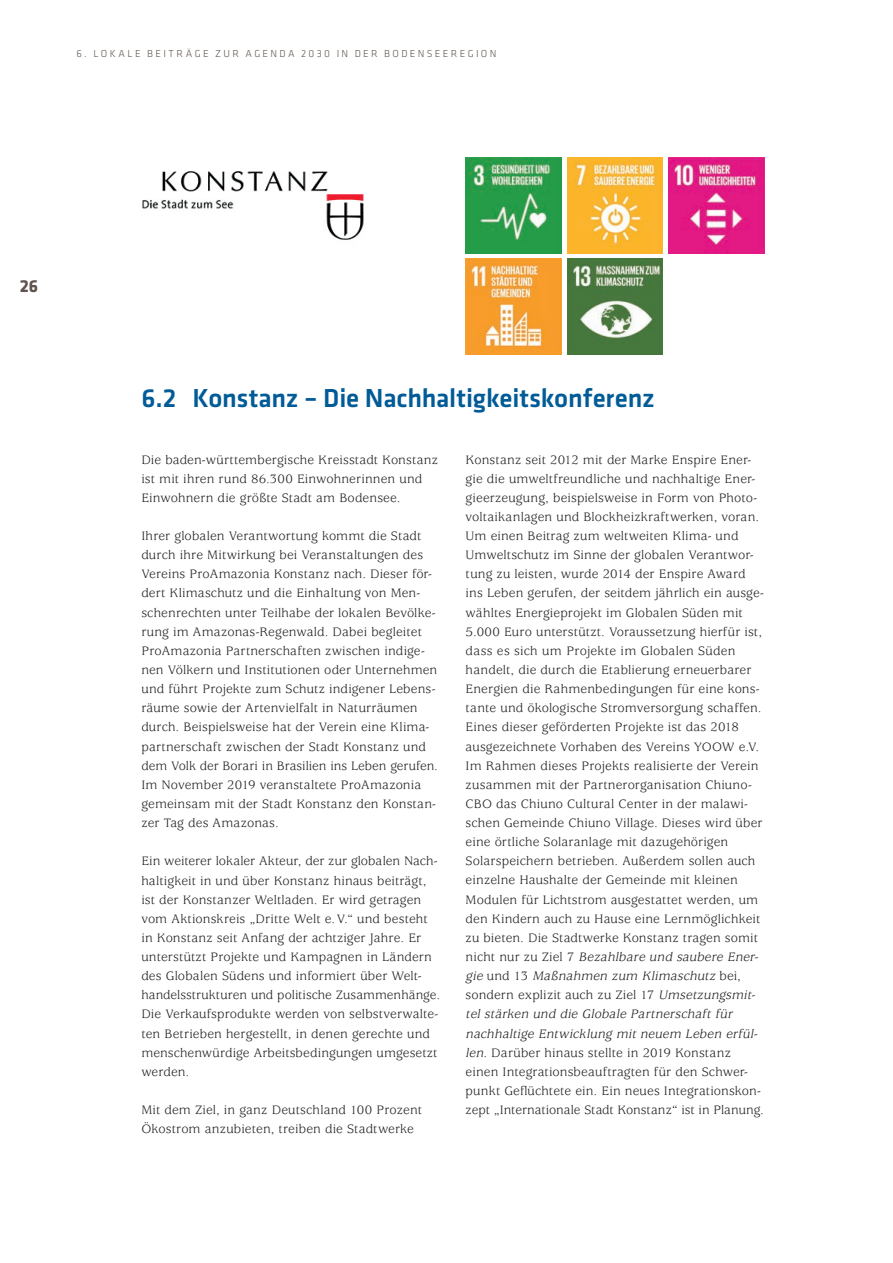
<style>
.page{position:relative;width:893px;height:1263px;background:#fff}
.page>*{position:absolute;margin:0;border:0;box-sizing:border-box;transform-origin:0 0}
.t1{font:500 27px "Klavika";letter-spacing:-.005em;color:#005b97}
.t2{font:700 18px "Klavika";color:#60534c}
.t3{font:13.5px/19.2px "Usherwood Std";letter-spacing:.01em;color:#231f20}
.t4{font:300 10.5px "Klavika";letter-spacing:.22em;color:#60534c}
.s1{font-style:italic}
</style>
<div class="page">
<img style="left:142px;top:171px;width:222px;height:69px">
<img style="left:466px;top:157px;width:95px;height:96px">
<img style="left:567px;top:157px;width:96px;height:96px">
<img style="left:669px;top:157px;width:95px;height:96px">
<img style="left:567px;top:258px;width:96px;height:96px">
<img style="left:466px;top:258px;width:95px;height:96px">
<p class="t4" style="left:77px;top:48px;width:421px">6. LOKALE BEITRÄGE ZUR AGENDA 2030 IN DER BODENSEEREGION</p>
<h2 class="t2" style="left:20px;top:276px;width:20px">26</h2>
<h2 class="t1" style="left:141px;top:384px;width:515px">6.2 Konstanz – Die Nachhaltigkeitskonferenz</h2>
<p class="t3" style="left:141px;top:450px;width:298px">Die baden-württembergische Kreisstadt Konstanz ist mit ihren rund 86.300 Einwohnerinnen und<br>Einwohnern die größte Stadt am Bodensee.</p>
<p class="t3" style="left:141px;top:527px;width:298px">Ihrer globalen Verantwortung kommt die Stadt durch ihre Mitwirkung bei Veranstaltungen des Vereins ProAmazonia Konstanz nach. Dieser för&shy;dert Klimaschutz und die Einhaltung von Men&shy;schenrechten unter Teilhabe der lokalen Bevölke&shy;rung im Amazonas-Regenwald. Dabei begleitet ProAmazonia Partnerschaften zwischen indige&shy;nen Völkern und Institutionen oder Unternehmen und führt Projekte zum Schutz indigener Lebens&shy;räume sowie der Artenvielfalt in Naturräumen durch. Beispielsweise hat der Verein eine Klima&shy;partnerschaft zwischen der Stadt Konstanz und dem Volk der Borari in Brasilien ins Leben gerufen.<br>Im November 2019 veranstaltete ProAmazonia gemeinsam mit der Stadt Konstanz den Konstan&shy;zer Tag des Amazonas.</p>
<p class="t3" style="left:141px;top:852px;width:300px">Ein weiterer lokaler Akteur, der zur globalen Nach&shy;haltigkeit in und über Konstanz hinaus beiträgt, ist der Konstanzer Weltladen. Er wird getragen vom Aktionskreis „Dritte Welt e.V.“ und besteht in Konstanz seit Anfang der achtziger Jahre. Er unterstützt Projekte und Kampagnen in Ländern des Globalen Südens und informiert über Welt&shy;handelsstrukturen und politische Zusammenhänge.<br>Die Verkaufsprodukte werden von selbstverwalte&shy;ten Betrieben hergestellt, in denen gerechte und menschenwürdige Arbeitsbedingungen umgesetzt werden.</p>
<p class="t3" style="left:141px;top:1101px;width:282px">Mit dem Ziel, in ganz Deutschland 100 Prozent<br>Ökostrom anzubieten, treiben die Stadtwerke</p>
<p class="t3" style="left:466px;top:450px;width:300px">Konstanz seit 2012 mit der Marke Enspire Ener&shy;gie die umweltfreundliche und nachhaltige Ener&shy;gieerzeugung, beispielsweise in Form von Photo&shy;voltaikanlagen und Blockheizkraftwerken, voran.<br>Um einen Beitrag zum weltweiten Klima- und Umweltschutz im Sinne der globalen Verantwor&shy;tung zu leisten, wurde 2014 der Enspire Award ins Leben gerufen, der seitdem jährlich ein ausge&shy;wähltes Energieprojekt im Globalen Süden mit</p>
<p class="t3" style="left:466px;top:622px;width:300px">5.000 Euro unterstützt. Voraussetzung hierfür ist, dass es sich um Projekte im Globalen Süden handelt, die durch die Etablierung erneuerbarer Energien die Rahmenbedingungen für eine kons&shy;tante und ökologische Stromversorgung schaffen.<br>Eines dieser geförderten Projekte ist das 2018 ausgezeichnete Vorhaben des Vereins YOOW e.V.<br>Im Rahmen dieses Projekts realisierte der Verein zusammen mit der Partnerorganisation Chiuno-CBO das Chiuno Cultural Center in der malawi&shy;schen Gemeinde Chiuno Village. Dieses wird über eine örtliche Solaranlage mit dazugehörigen Solarspeichern betrieben. Außerdem sollen auch einzelne Haushalte der Gemeinde mit kleinen Modulen für Lichtstrom ausgestattet werden, um den Kindern auch zu Hause eine Lernmöglichkeit zu bieten. Die Stadtwerke Konstanz tragen somit n i c h t n u r z u Z i e l 7 <span class="s1">Bezahlbare und saubere Ener&shy;gie</span> u n d 13 <span class="s1">Maßnahmen zum Klimaschutz</span> b e i , sondern explizit auch zu Ziel 17 <span class="s1">Umsetzungsmit&shy;tel stärken und die Globale Partnerschaft für nachhaltige Entwicklung mit neuem Leben erfül&shy;len</span>. Darüber hinaus stellte in 2019 Konstanz einen Integrationsbeauftragten für den Schwer&shy;punkt Gefüchtete ein. Ein neues Integrationskon&shy;zept „Internationale Stadt Konstanz“ ist in Planung.</p>
</div>
